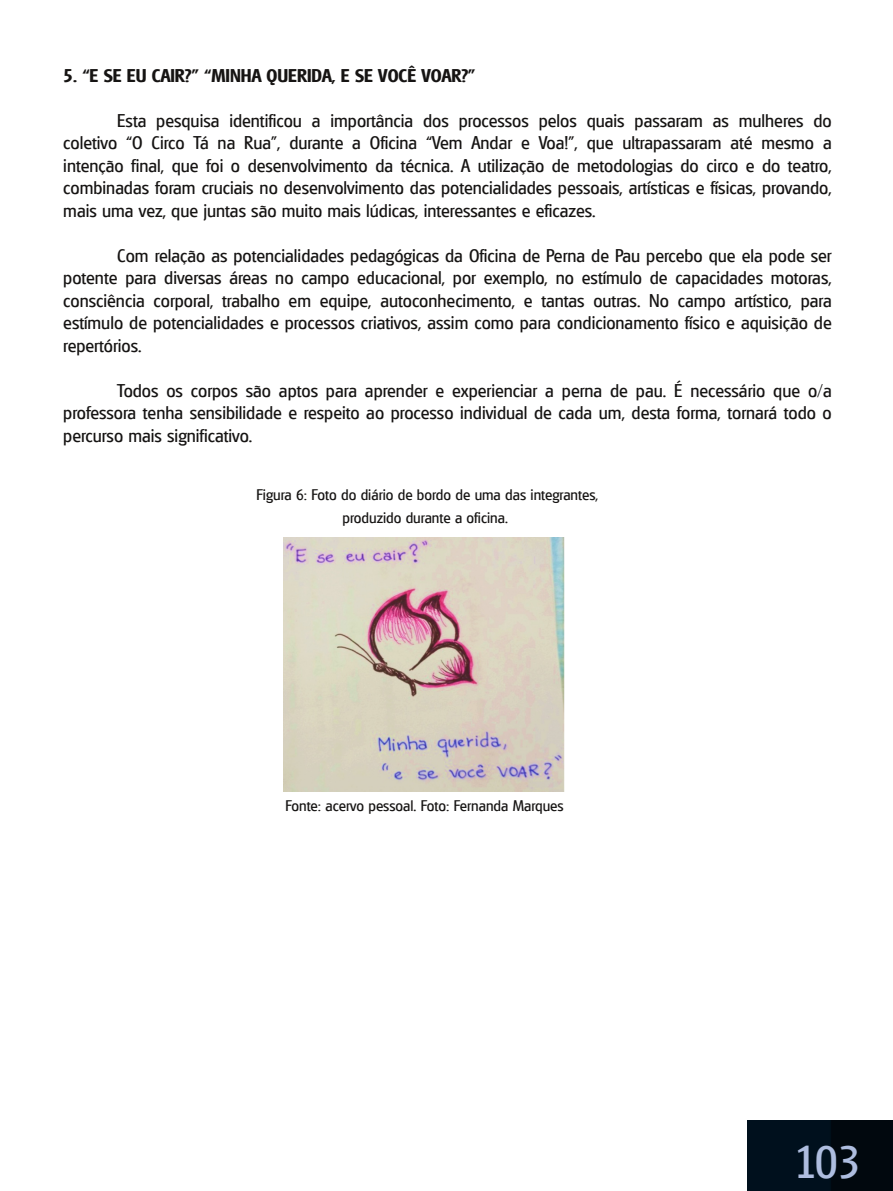
<style>
.page{position:relative;width:893px;height:1191px;background:#fff}
.page>*{position:absolute;margin:0;border:0;box-sizing:border-box;transform-origin:0 0}
.t1{font:45px "Glasgow";color:#aebddf}
.t2{font:18px/22.5px "Glasgow";color:#161413;text-align:justify}
.t3{font:700 18px "Glasgow";color:#161413}
.t4{font:15px/22.5px "Glasgow";color:#161413;text-align:center}
</style>
<div class="page">
<img style="left:747px;top:1120px;width:146px;height:71px">
<img style="left:283px;top:537px;width:281px;height:254px">
<p class="t3" style="left:63px;top:64px;width:414px">5. “E SE EU CAIR?” “MINHA QUERIDA, E SE VOCÊ VOAR?”</p>
<p class="t2" style="left:63px;top:109px;width:770px;text-indent:54px">Esta pesquisa identificou a importância dos processos pelos quais passaram as mulheres do coletivo “O Circo Tá na Rua”, durante a Oficina “Vem Andar e Voa!”, que ultrapassaram até mesmo a intenção final, que foi o desenvolvimento da técnica. A utilização de metodologias do circo e do teatro, combinadas foram cruciais no desenvolvimento das potencialidades pessoais, artísticas e físicas, provando, mais uma vez, que juntas são muito mais lúdicas, interessantes e eficazes.</p>
<p class="t2" style="left:63px;top:244px;width:770px;text-indent:54px">Com relação as potencialidades pedagógicas da Oficina de Perna de Pau percebo que ela pode ser potente para diversas áreas no campo educacional, por exemplo, no estímulo de capacidades motoras, consciência corporal, trabalho em equipe, autoconhecimento, e tantas outras. No campo artístico, para estímulo de potencialidades e processos criativos, assim como para condicionamento físico e aquisição de repertórios.</p>
<p class="t2" style="left:63px;top:379px;width:770px;text-indent:54px">Todos os corpos são aptos para aprender e experienciar a perna de pau. É necessário que o/a professora tenha sensibilidade e respeito ao processo individual de cada um, desta forma, tornará todo o percurso mais significativo.</p>
<p class="t4" style="left:257px;top:483px;width:343px">Figura 6: Foto do diário de bordo de uma das integrantes, produzido durante a oficina.</p>
<p class="t4" style="left:285px;top:794px;width:280px">Fonte: acervo pessoal. Foto: Fernanda Marques</p>
<h1 class="t1" style="left:794px;top:1135px;width:68px">103</h1>
</div>
